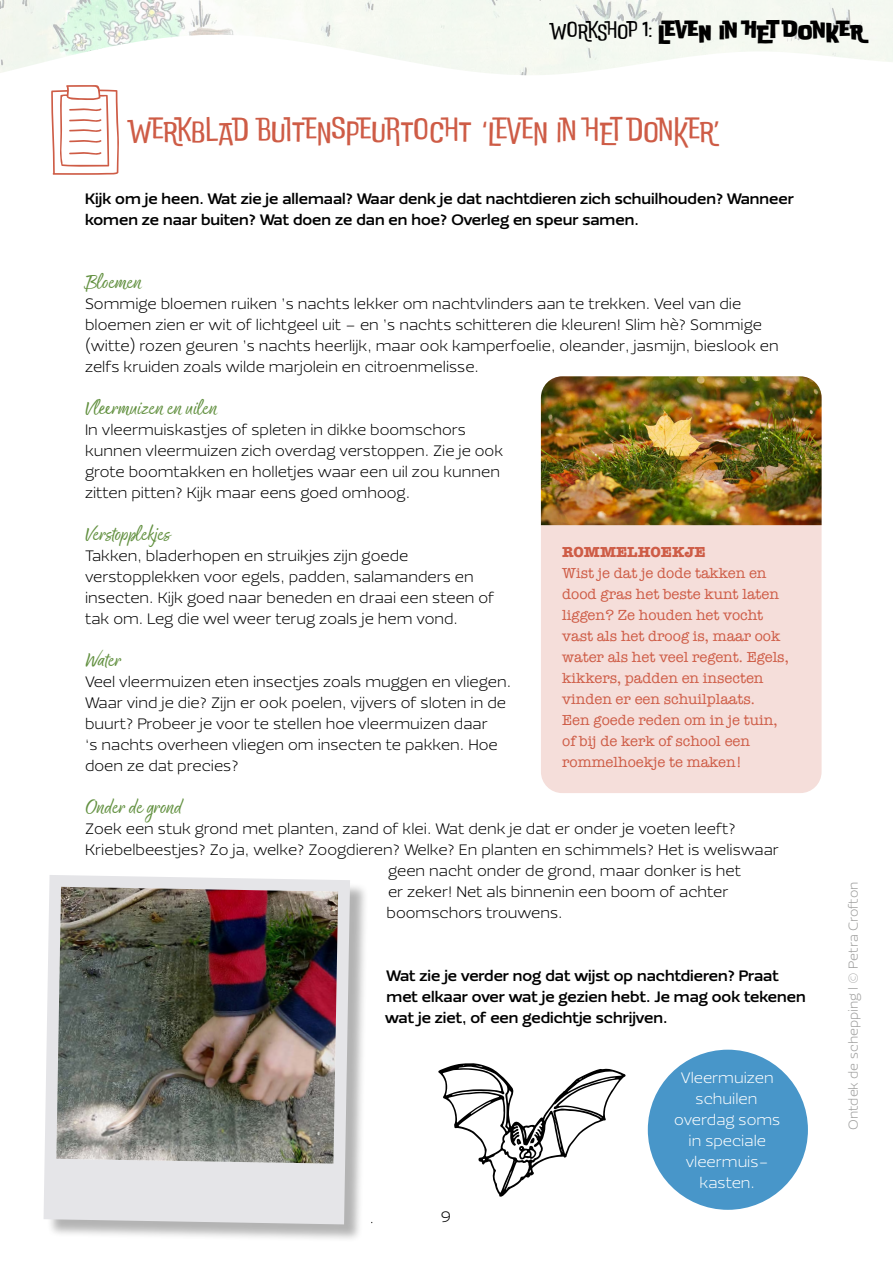
<style>
.page{position:relative;width:893px;height:1263px;background:#fff}
.page>*{position:absolute;margin:0;border:0;box-sizing:border-box;transform-origin:0 0}
.t1{font:300 31.5px "Do Ub Le Ba Ss";color:#ce5c46}
.t2{font:22.5px "Good Karma Smooth";color:#639141}
.t3{font:700 22.5px "Do Ub Le Ba Ss";color:#000}
.t4{font:300 15.75px/21px "Ezzo";color:#000}
.t5{font:700 15.75px/21px "Ezzo";color:#000}
.t6{font:300 15.75px/21px "Ezzo";color:#fff;text-align:center}
.t7{font:15px/21px "American Typewriter";color:#ce5c46}
.t8{font:700 15px "American Typewriter";color:#ce5c46}
.t9{font:300 13.5px "Ezzo";color:#9d9d9c}
.s1{font-weight:300}
</style>
<div class="page">
<img style="left:0;top:0;width:893px;height:76px">
<svg style="left:51px;top:85px;width:68px;height:90px"></svg>
<svg style="left:438px;top:1063px;width:188px;height:134px"></svg>
<div style="left:541px;top:525px;width:281px;height:268px;background:#f5deda"></div>
<img style="left:541px;top:376px;width:281px;height:149px">
<div style="left:46px;top:877px;width:323px;height:366px;background:#000;opacity:.3"></div>
<svg style="left:44px;top:875px;width:306px;height:349px"></svg>
<img style="left:56px;top:887px;width:282px;height:276px">
<div style="left:648px;top:1050px;width:160px;height:160px;background:#4896c9;border-radius:50%"></div>
<h2 class="t3" style="left:550px;top:17px;width:315px"><span class="s1">WORKSHOP 1:</span> LEVEN IN HET DONKER</h2>
<h1 class="t1" style="left:127px;top:105px;width:596px">WERKBLAD BUITENSPEURTOCHT ‘LEVEN IN HET DONKER’</h1>
<p class="t5" style="left:85px;top:188px;width:710px">Kijk om je heen. Wat zie je allemaal? Waar denk je dat nachtdieren zich schuilhouden? Wanneer komen ze naar buiten? Wat doen ze dan en hoe? Overleg en speur samen.</p>
<h2 class="t2" style="left:85px;top:268px;width:58px">Bloemen</h2>
<p class="t4" style="left:85px;top:293px;width:695px">Sommige bloemen ruiken ’s nachts lekker om nachtvlinders aan te trekken. Veel van die bloemen zien er wit of lichtgeel uit – en ’s nachts schitteren die kleuren! Slim hè? Sommige (witte) rozen geuren ’s nachts heerlijk, maar ook kamperfoelie, oleander, jasmijn, bieslook en zelfs kruiden zoals wilde marjolein en citroenmelisse.</p>
<h2 class="t2" style="left:85px;top:394px;width:134px">Vleermuizen en uilen</h2>
<p class="t4" style="left:85px;top:419px;width:420px">In vleermuiskastjes of spleten in dikke boomschors kunnen vleermuizen zich overdag verstoppen. Zie je ook grote boomtakken en holletjes waar een uil zou kunnen zitten pitten? Kijk maar eens goed omhoog.</p>
<h2 class="t2" style="left:85px;top:520px;width:87px">Verstopplekjes</h2>
<p class="t4" style="left:85px;top:545px;width:411px">Takken, bladerhopen en struikjes zijn goede verstopplekken voor egels, padden, salamanders en insecten. Kijk goed naar beneden en draai een steen of tak om. Leg die wel weer terug zoals je hem vond.</p>
<h2 class="t2" style="left:85px;top:646px;width:37px">Water</h2>
<p class="t4" style="left:85px;top:671px;width:428px">Veel vleermuizen eten insectjes zoals muggen en vliegen.<br>Waar vind je die? Zijn er ook poelen, vijvers of sloten in de buurt? Probeer je voor te stellen hoe vleermuizen daar<br>‘s nachts overheen vliegen om insecten te pakken. Hoe doen ze dat precies?</p>
<h2 class="t2" style="left:85px;top:793px;width:98px">Onder de grond</h2>
<p class="t4" style="left:85px;top:818px;width:652px">Zoek een stuk grond met planten, zand of klei. Wat denk je dat er onder je voeten leeft?</p>
<p class="t4" style="left:85px;top:839px;width:695px">Kriebelbeestjes? Zo ja, welke? Zoogdieren? Welke? En planten en schimmels? Het is weliswaar</p>
<p class="t4" style="left:388px;top:860px;width:355px">geen nacht onder de grond, maar donker is het</p>
<p class="t4" style="left:388px;top:881px;width:342px">er zeker! Net als binnenin een boom of achter</p>
<p class="t4" style="left:387px;top:902px;width:178px">boomschors trouwens.</p>
<p class="t8" style="left:562px;top:538px;width:145px">ROMMELHOEKJE</p>
<p class="t7" style="left:562px;top:561px;width:228px">Wist je dat je dode takken en dood gras het beste kunt laten liggen? Ze houden het vocht vast als het droog is, maar ook water als het veel regent. Egels, kikkers, padden en insecten vinden er een schuilplaats.<br>Een goede reden om in je tuin, of bij de kerk of school een rommelhoekje te maken!</p>
<p class="t5" style="left:385px;top:965px;width:422px">Wat zie je verder nog dat wijst op nachtdieren? Praat met elkaar over wat je gezien hebt. Je mag ook tekenen wat je ziet, of een gedichtje schrijven.</p>
<p class="t4" style="left:441px;top:1206px;width:12px">9</p>
<p class="t6" style="left:674px;top:1067px;width:108px">Vleermuizen schuilen overdag soms in speciale vleermuis&shy;kasten.</p>
<p class="t9" style="left:845px;top:1130px;width:250px;rotate:-90deg">Ontdek de schepping l © Petra Crofton</p>
</div>
